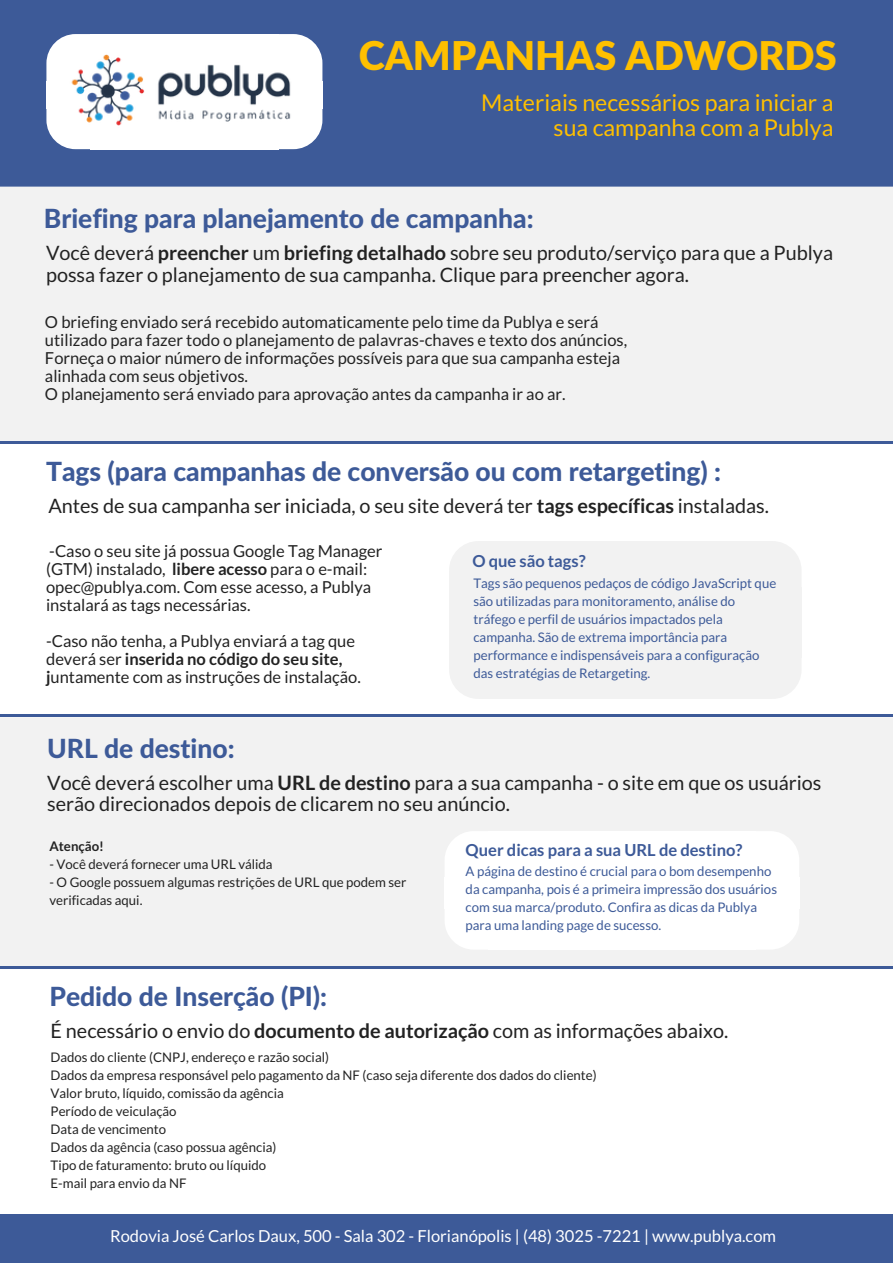
<style>
.page{position:relative;width:893px;height:1263px;background:#fff}
.page>*{position:absolute;margin:0;border:0;box-sizing:border-box;transform-origin:0 0}
.t1{font:900 39.6px "Lato";color:#ffc000}
.t2{font:800 26.4px "Lato";color:#3d5a98}
.t3{font:23.1px/24.8px "Lato";color:#ffc000;text-align:right}
.t4{font:19.8px/21.3px "Lato";color:#222}
.t5{font:16.5px/18px "Lato";color:#222}
.t6{font:16.5px "Lato";color:#fff}
.t7{font:700 16.5px "Lato";color:#3d5a98}
.t8{font:13.2px/18px "Lato";color:#3d5a98}
.t9{font:13.2px/18px "Lato";color:#222}
.t10{font:700 13.2px "Lato";color:#222}
.s1{font-weight:700}
</style>
<div class="page">
<div style="left:0;top:187px;width:892px;height:254px;background:#f2f2f2"></div>
<div style="left:0;top:718px;width:892px;height:248px;background:#f2f2f2"></div>
<div style="left:0;top:0;width:892px;height:187px;background:#3d5a98"></div>
<div style="left:0;top:1214px;width:892px;height:48px;background:#3d5a98"></div>
<svg style="left:755px;top:831px;width:44px;height:46px"></svg>
<div style="left:754px;top:877px;width:45px;height:32px;background:#fff"></div>
<div style="left:488px;top:877px;width:267px;height:32px;background:#fff"></div>
<div style="left:488px;top:831px;width:267px;height:48px;background:#fff"></div>
<svg style="left:444px;top:831px;width:44px;height:46px"></svg>
<div style="left:444px;top:877px;width:45px;height:32px;background:#fff"></div>
<div style="left:488px;top:907px;width:267px;height:42px;background:#fff"></div>
<svg style="left:444px;top:909px;width:44px;height:40px"></svg>
<svg style="left:755px;top:909px;width:44px;height:40px"></svg>
<hr style="left:0;top:441px;width:892px;height:3px;background:#3d5a98">
<hr style="left:0;top:714px;width:892px;height:3px;background:#3d5a98">
<hr style="left:0;top:966px;width:892px;height:3px;background:#3d5a98">
<svg style="left:315px;top:44px;width:7px;height:37px"></svg>
<div style="left:277px;top:81px;width:45px;height:27px;background:#fff"></div>
<svg style="left:46px;top:42px;width:10px;height:39px"></svg>
<div style="left:46px;top:81px;width:46px;height:27px;background:#fff"></div>
<svg style="left:46px;top:108px;width:10px;height:34px"></svg>
<svg style="left:315px;top:108px;width:7px;height:32px"></svg>
<img style="left:56px;top:34px;width:259px;height:116px">
<svg style="left:757px;top:541px;width:44px;height:47px"></svg>
<div style="left:756px;top:588px;width:45px;height:70px;background:#f2f2f2"></div>
<div style="left:492px;top:588px;width:265px;height:70px;background:#f2f2f2"></div>
<div style="left:492px;top:541px;width:265px;height:48px;background:#f2f2f2"></div>
<svg style="left:449px;top:541px;width:43px;height:47px"></svg>
<div style="left:449px;top:588px;width:45px;height:70px;background:#f2f2f2"></div>
<div style="left:492px;top:657px;width:265px;height:42px;background:#f2f2f2"></div>
<svg style="left:449px;top:658px;width:43px;height:41px"></svg>
<svg style="left:757px;top:658px;width:44px;height:41px"></svg>
<h1 class="t1" style="left:359px;top:31px;width:479px">CAMPANHAS ADWORDS</h1>
<h3 class="t3" style="left:481px;top:90px;width:353px">Materiais necessários para iniciar a sua campanha com a Publya</h3>
<h2 class="t2" style="left:44px;top:202px;width:491px">Briefing para planejamento de campanha:</h2>
<p class="t4" style="left:46px;top:242px;width:788px">Você deverá <span class="s1">preencher</span> um <span class="s1">briefing detalhado</span> sobre seu produto/serviço para que a Publya possa fazer o planejamento de sua campanha. Clique para preencher agora.</p>
<p class="t5" style="left:45px;top:313px;width:583px">O briefing enviado será recebido automaticamente pelo time da Publya e será utilizado para fazer todo o planejamento de palavras-chaves e texto dos anúncios, Forneça o maior número de informações possíveis para que sua campanha esteja alinhada com seus objetivos.<br>O planejamento será enviado para aprovação antes da campanha ir ao ar.</p>
<h2 class="t2" style="left:46px;top:455px;width:676px">Tags (para campanhas de conversão ou com retargeting) :</h2>
<p class="t4" style="left:48px;top:495px;width:722px">Antes de sua campanha ser iniciada, o seu site deverá ter <span class="s1">tags específicas</span> instaladas.</p>
<p class="t5" style="left:46px;top:541px;width:338px">-Caso o seu site já possua Google Tag Manager (GTM) instalado, <span class="s1">libere acesso</span> para o e-mail: opec@publya.com. Com esse acesso, a Publya instalará as tags necessárias.</p>
<p class="t5" style="left:46px;top:631px;width:316px">-Caso não tenha, a Publya enviará a tag que deverá ser <span class="s1">inserida no código do seu site, j</span>untamente com as instruções de instalação.</p>
<h2 class="t2" style="left:47px;top:732px;width:189px">URL de destino:</h2>
<p class="t7" style="left:472px;top:550px;width:115px">O que são tags?</p>
<p class="t8" style="left:473px;top:574px;width:304px">Tags são pequenos pedaços de código JavaScript que são utilizadas para monitoramento, análise do tráfego e perfil de usuários impactados pela campanha. São de extrema importância para performance e indispensáveis para a configuração das estratégias de Retargeting.</p>
<p class="t4" style="left:47px;top:772px;width:775px">Você deverá escolher uma <span class="s1">URL de destino</span> para a sua campanha - o site em que os usuários serão direcionados depois de clicarem no seu anúncio.</p>
<p class="t10" style="left:49px;top:838px;width:56px">Atenção!</p>
<p class="t9" style="left:49px;top:855px;width:225px">- Você deverá fornecer uma URL válida</p>
<p class="t9" style="left:49px;top:873px;width:358px">- O Google possuem algumas restrições de URL que podem ser verificadas aqui.</p>
<h2 class="t2" style="left:49px;top:980px;width:279px">Pedido de Inserção (PI):</h2>
<p class="t7" style="left:465px;top:839px;width:278px">Quer dicas para a sua URL de destino?</p>
<p class="t8" style="left:465px;top:862px;width:313px">A página de destino é crucial para o bom desempenho da campanha, pois é a primeira impressão dos usuários com sua marca/produto. Confira as dicas da Publya para uma landing page de sucesso.</p>
<p class="t4" style="left:51px;top:1019px;width:679px">É necessário o envio do <span class="s1">documento de autorização</span> com as informações abaixo.</p>
<p class="t9" style="left:51px;top:1048px;width:547px">Dados do cliente (CNPJ, endereço e razão social)<br>Dados da empresa responsável pelo pagamento da NF (caso seja diferente dos dados do cliente)<br>Valor bruto, líquido, comissão da agência<br>Período de veiculação<br>Data de vencimento<br>Dados da agência (caso possua agência)<br>Tipo de faturamento: bruto ou líquido<br>E-mail para envio da NF</p>
<p class="t6" style="left:110px;top:1226px;width:667px">Rodovia José Carlos Daux, 500 - Sala 302 - Florianópolis | (48) 3025 -7221 | www.publya.com</p>
</div>
